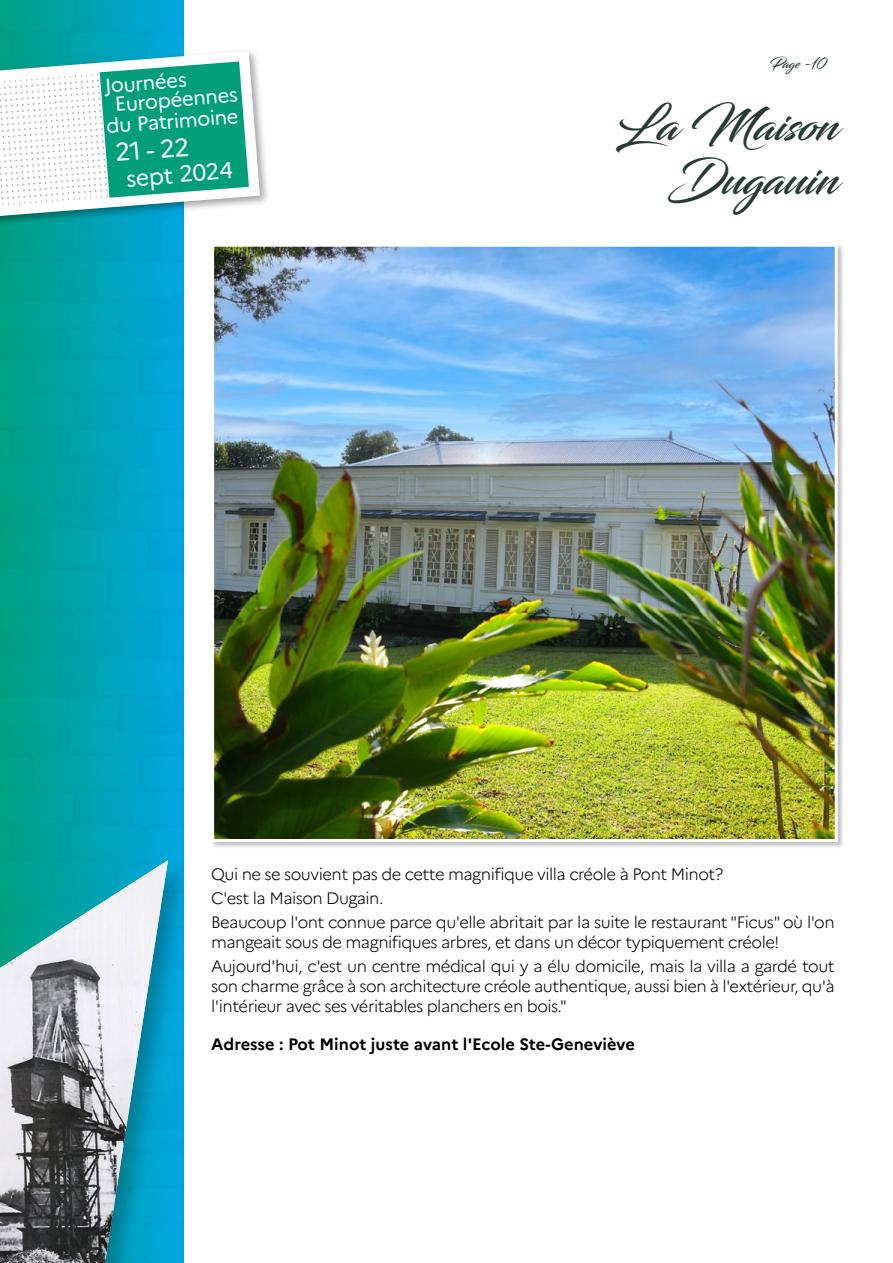
<style>
.page{position:relative;width:893px;height:1263px;background:#fff}
.page>*{position:absolute;margin:0;border:0;box-sizing:border-box;transform-origin:0 0}
.t1{font:45px/54px "Blacksword";color:#273c2f;text-align:right}
.t2{font:25.35px "Marianne";color:#fff}
.t3{font:23.1px "Marianne";color:#fff}
.t4{font:20.25px/18.9px "Marianne";color:#fff}
.t5{font:300 16.5px/24px "Marianne";letter-spacing:-.03em;color:#000}
.t6{font:700 16.5px "Marianne";letter-spacing:-.005em;color:#000}
.t7{font:13.5px "Blacksword";color:#273c2f}
</style>
<div class="page">
<svg style="left:0;top:0;width:184px;height:848px;background:#00a2b0"></svg>
<img style="left:0;top:848px;width:184px;height:415px">
<img style="left:0;top:860px;width:168px;height:403px">
<img style="left:0;top:47px;width:268px;height:184px">
<svg style="left:0;top:51px;width:260px;height:167px"></svg>
<div style="left:210px;top:243px;width:635px;height:606px;background:#000;opacity:.25"></div>
<img style="left:215px;top:248px;width:619px;height:590px">
<div style="left:211px;top:244px;width:627px;height:598px;border:3px solid #fff"></div>
<p class="t4" style="left:113px;top:74px;width:125px;text-indent:-9px;rotate:-4deg">Journées<br>Européennes</p>
<p class="t4" style="left:106px;top:115px;width:134px;rotate:-4deg">du Patrimoine</p>
<h2 class="t2" style="left:114px;top:132px;width:76px;rotate:-4deg">21 - 22</h2>
<h3 class="t3" style="left:125px;top:160px;width:108px;rotate:-4deg">sept 2024</h3>
<p class="t7" style="left:770px;top:55px;width:58px">Page -10</p>
<h1 class="t1" style="left:615px;top:97px;width:224px">La Maison<br>Dugauin</h1>
<p class="t5" style="left:211px;top:861px;width:625px">Qui ne se souvient pas de cette magnifique villa créole à Pont Minot?<br>C'est la Maison Dugain.<br>Beaucoup l'ont connue parce qu'elle abritait par la suite le restaurant "Ficus" où l'on</p>
<p class="t5" style="left:211px;top:929px;width:625px">mangeait sous de magnifiques arbres, et dans un décor typiquement créole!<br>Aujourd'hui, c'est un centre médical qui y a élu domicile, mais la villa a gardé tout</p>
<p class="t5" style="left:211px;top:975px;width:625px;line-height:19.8px">son charme grâce à son architecture créole authentique, aussi bien à l'extérieur, qu'à l'intérieur avec ses véritables planchers en bois."</p>
<p class="t6" style="left:211px;top:1031px;width:425px">Adresse : Pot Minot juste avant l'Ecole Ste-Geneviève</p>
</div>
